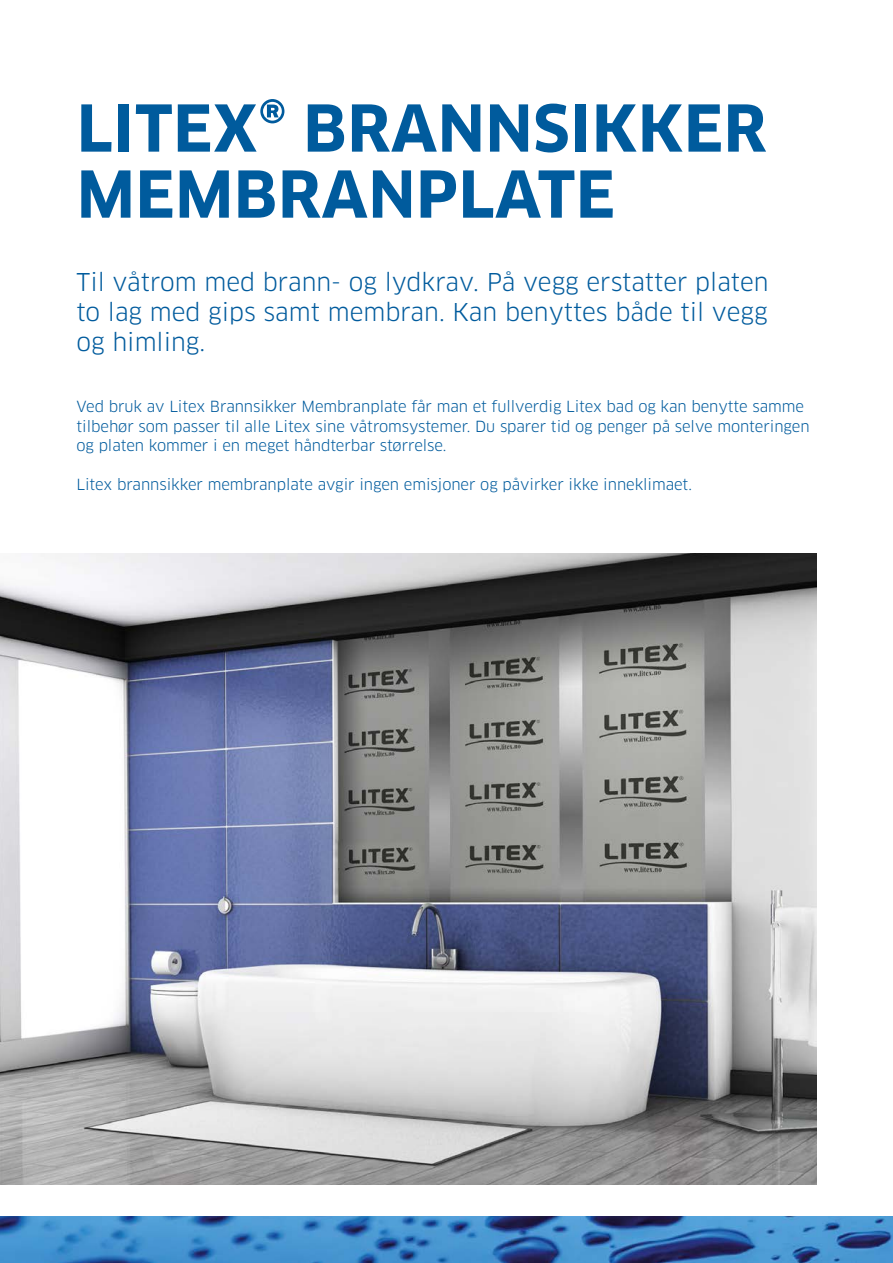
<style>
.page{position:relative;width:893px;height:1263px;background:#fff}
.page>*{position:absolute;margin:0;border:0;box-sizing:border-box;transform-origin:0 0}
.t1{font:700 63px/66px "Clan OT";letter-spacing:.01em;color:#005b9d}
.t2{font:24px/30px "Clan OT";color:#005b9d;text-align:justify}
.t3{font:15px/19.5px "Clan OT";letter-spacing:-.005em;color:#005b9d}
</style>
<div class="page">
<img style="left:0;top:553px;width:816px;height:631px">
<img style="left:0;top:1216px;width:893px;height:47px">
<h1 class="t1" style="left:77px;top:96px;width:691px">LITEX® BRANNSIKKER<br>MEMBRANPLATE</h1>
<h2 class="t2" style="left:77px;top:267px;width:693px">Til våtrom med brann- og lydkrav. På vegg erstatter platen to lag med gips samt membran. Kan benyttes både til vegg og himling.</h2>
<p class="t3" style="left:77px;top:397px;width:735px">Ved bruk av Litex Brannsikker Membranplate får man et fullverdig Litex bad og kan benytte samme tilbehør som passer til alle Litex sine våtromsystemer. Du sparer tid og penger på selve monteringen og platen kommer i en meget håndterbar størrelse.</p>
<p class="t3" style="left:77px;top:475px;width:617px">Litex brannsikker membranplate avgir ingen emisjoner og påvirker ikke inneklimaet.</p>
</div>
